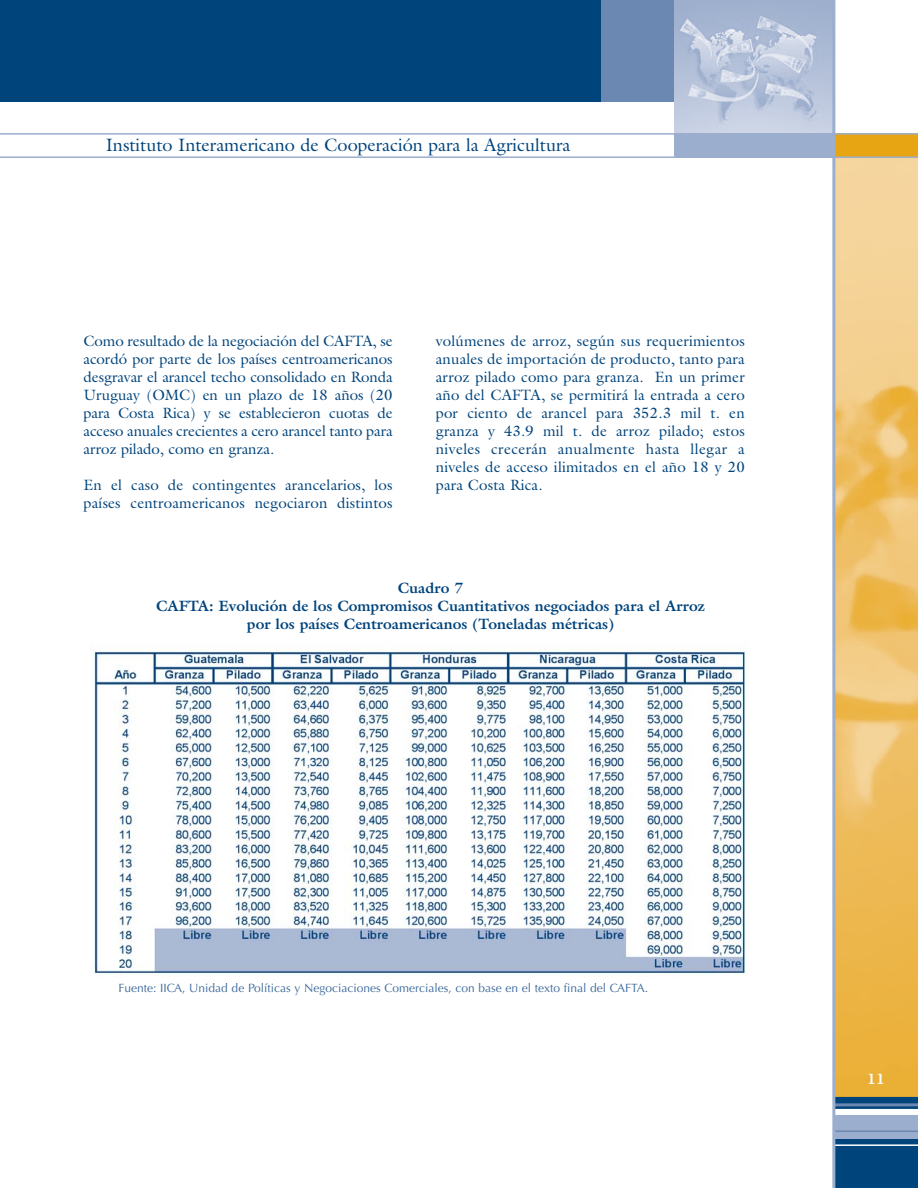
<style>
.page{position:relative;width:918px;height:1188px;background:#fff}
.page>*{position:absolute;margin:0;border:0;box-sizing:border-box;transform-origin:0 0}
.t1{font:18px "Galliard";color:#00447c}
.t2{font:15px/18px "Galliard";letter-spacing:.01em;color:#00447c;text-align:justify}
.t3{font:700 15px/18px "Galliard";color:#00447c;text-align:center}
.t4{font:700 15px "Galliard";color:#fff}
.t5{font:12px "Optima";color:#3c699b}
</style>
<div class="page">
<div style="left:835px;top:134px;width:83px;height:966px;background:#e7a513"></div>
<img style="left:835px;top:158px;width:83px;height:939px">
<div style="left:601px;top:0;width:158px;height:102px;background:#6a88b2"></div>
<img style="left:674px;top:0;width:158px;height:133px">
<div style="left:834px;top:1138px;width:84px;height:50px;background:#00447c"></div>
<svg style="left:835px;top:1097px;width:83px;height:12px"></svg>
<div style="left:0;top:0;width:601px;height:102px;background:#00447c"></div>
<div style="left:834px;top:1116px;width:84px;height:23px;background:#9caecd"></div>
<hr style="left:835px;top:1103px;width:83px;height:3px;background:#6a88b2">
<hr style="left:835px;top:1131px;width:83px;height:1px;background:#6a88b2">
<hr style="left:835px;top:1144px;width:83px;height:2px;background:#fff">
<hr style="left:832px;top:0;width:3px;height:1188px;background:#9caecd">
<div style="left:674px;top:133px;width:159px;height:25px;background:#9caecd"></div>
<hr style="left:0;top:156px;width:918px;height:2px;background:#9caecd">
<hr style="left:0;top:133px;width:918px;height:2px;background:#9caecd">
<img style="left:92px;top:649px;width:656px;height:327px">
<p class="t1" style="left:106px;top:138px;width:466px">Instituto Interamericano de Cooperación para la Agricultura</p>
<p class="t2" style="left:84px;top:334px;width:311px">Como resultado de la negociación del CAFTA, se acordó por parte de los países centroamericanos desgravar el arancel techo consolidado en Ronda Uruguay (OMC) en un plazo de 18 años (20 para Costa Rica) y se establecieron cuotas de acceso anuales crecientes a cero arancel tanto para arroz pilado, como en granza.</p>
<p class="t2" style="left:84px;top:478px;width:310px">En el caso de contingentes arancelarios, los países centroamericanos negociaron distintos</p>
<p class="t2" style="left:436px;top:334px;width:310px">volúmenes de arroz, según sus requerimientos anuales de importación de producto, tanto para arroz pilado como para granza. En un primer año del CAFTA, se permitirá la entrada a cero por ciento de arancel para 352.3 mil t. en granza y 43.9 mil t. de arroz pilado; estos niveles crecerán anualmente hasta llegar a niveles de acceso ilimitados en el año 18 y 20 para Costa Rica.</p>
<p class="t3" style="left:156px;top:580px;width:550px">Cuadro 7<br>CAFTA: Evolución de los Compromisos Cuantitativos negociados para el Arroz por los países Centroamericanos (Toneladas métricas)</p>
<p class="t5" style="left:118px;top:983px;width:531px">Fuente: IICA, Unidad de Políticas y Negociaciones Comerciales, con base en el texto final del CAFTA.</p>
<p class="t4" style="left:867px;top:1073px;width:19px">11</p>
</div>
